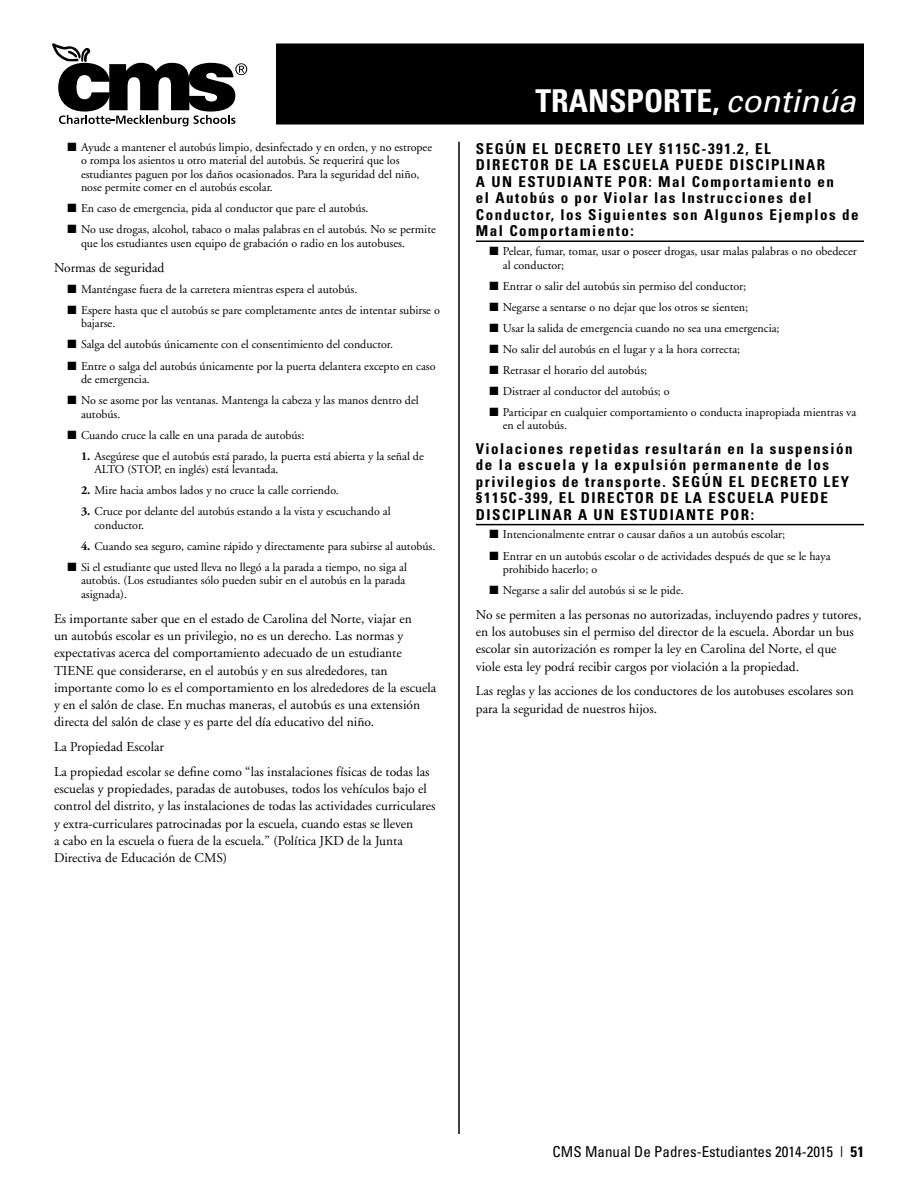
<style>
.page{position:relative;width:918px;height:1188px;background:#fff}
.page>*{position:absolute;margin:0;border:0;box-sizing:border-box;transform-origin:0 0}
.t1{font:700 condensed 31.5px "Univers";color:#fff}
.t2{font:700 condensed 15px/16.5px "Univers";letter-spacing:.1em;color:#000}
.t3{font:condensed 15px "Univers";color:#000}
.t4{font:13.5px/17.2px "Adobe Garamond";color:#000}
.t5{font:12px/13.5px "Adobe Garamond";color:#000}
.s1{font-weight:700}
.s2{font-weight:400;font-style:italic;font-stretch:normal}
</style>
<div class="page">
<div style="left:277px;top:44px;width:586px;height:80px;background:#000"></div>
<svg style="left:52px;top:44px;width:195px;height:82px"></svg>
<hr style="left:476px;top:240px;width:388px;height:2px;background:#000">
<hr style="left:476px;top:524px;width:388px;height:1px;background:#000">
<hr style="left:458px;top:142px;width:2px;height:992px;background:#000">
<p class="t5" style="left:81px;top:141px;width:353px;text-indent:-14px">■ Ayude a mantener el autobús limpio, desinfectado y en orden, y no estropee o rompa los asientos u otro material del autobús. Se requerirá que los estudiantes paguen por los daños ocasionados. Para la seguridad del niño, nose permite comer en el autobús escolar.</p>
<p class="t5" style="left:68px;top:202px;width:303px">■ En caso de emergencia, pida al conductor que pare el autobús.</p>
<p class="t5" style="left:81px;top:223px;width:356px;text-indent:-14px">■ No use drogas, alcohol, tabaco o malas palabras en el autobús. No se permite que los estudiantes usen equipo de grabación o radio en los autobuses.</p>
<p class="t4" style="left:54px;top:259px;width:112px">Normas de seguridad</p>
<p class="t5" style="left:68px;top:283px;width:291px">■ Manténgase fuera de la carretera mientras espera el autobús.</p>
<p class="t5" style="left:81px;top:304px;width:360px;text-indent:-14px">■ Espere hasta que el autobús se pare completamente antes de intentar subirse o bajarse.</p>
<p class="t5" style="left:68px;top:338px;width:327px">■ Salga del autobús únicamente con el consentimiento del conductor.</p>
<p class="t5" style="left:81px;top:359px;width:356px;text-indent:-14px">■ Entre o salga del autobús únicamente por la puerta delantera excepto en caso de emergencia.</p>
<p class="t5" style="left:81px;top:394px;width:339px;text-indent:-14px">■ No se asome por las ventanas. Mantenga la cabeza y las manos dentro del autobús.</p>
<p class="t5" style="left:68px;top:428px;width:239px">■ Cuando cruce la calle en una parada de autobús:</p>
<p class="t5" style="left:94px;top:449px;width:331px;text-indent:-14px"><span class="s1">1.</span> Asegúrese que el autobús está parado, la puerta está abierta y la señal de<br>ALTO (STOP, en inglés) está levantada.</p>
<p class="t5" style="left:81px;top:484px;width:259px"><span class="s1">2.</span> Mire hacia ambos lados y no cruce la calle corriendo.</p>
<p class="t5" style="left:94px;top:505px;width:298px;text-indent:-14px"><span class="s1">3.</span> Cruce por delante del autobús estando a la vista y escuchando al conductor.</p>
<p class="t5" style="left:81px;top:540px;width:356px"><span class="s1">4.</span> Cuando sea seguro, camine rápido y directamente para subirse al autobús.</p>
<p class="t5" style="left:81px;top:561px;width:328px;text-indent:-14px">■ Si el estudiante que usted lleva no llegó a la parada a tiempo, no siga al autobús. (Los estudiantes sólo pueden subir en el autobús en la parada asignada).</p>
<p class="t4" style="left:54px;top:610px;width:384px">Es importante saber que en el estado de Carolina del Norte, viajar en<br>un autobús escolar es un privilegio, no es un derecho. Las normas y expectativas acerca del comportamiento adecuado de un estudiante TIENE que considerarse, en el autobús y en sus alrededores, tan importante como lo es el comportamiento en los alrededores de la escuela y en el salón de clase. En muchas maneras, el autobús es una extensión directa del salón de clase y es parte del día educativo del niño.</p>
<p class="t4" style="left:54px;top:735px;width:377px;line-height:24.8px">La Propiedad Escolar<br>La propiedad escolar se define como “las instalaciones físicas de todas las</p>
<p class="t4" style="left:54px;top:781px;width:383px">escuelas y propiedades, paradas de autobuses, todos los vehículos bajo el control del distrito, y las instalaciones de todas las actividades curriculares y extra-curriculares patrocinadas por la escuela, cuando estas se lleven<br>a cabo en la escuela o fuera de la escuela.” (Política JKD de la Junta Directiva de Educación de CMS)</p>
<h1 class="t1" style="left:536px;top:82px;width:322px">TRANSPORTE, <span class="s2">continúa</span></h1>
<p class="t2" style="left:476px;top:140px;width:384px">SEGÚN EL DECRETO LEY §115C-391.2, EL<br>DIRECTOR DE LA ESCUELA PUEDE DISCIPLINAR<br>A UN ESTUDIANTE POR: Mal Comportamiento en<br>el Autobús o por Violar las Instrucciones del Conductor, los Siguientes son Algunos Ejemplos de Mal Comportamiento:</p>
<p class="t5" style="left:503px;top:245px;width:355px;text-indent:-14px">■ Pelear, fumar, tomar, usar o poseer drogas, usar malas palabras o no obedecer al conductor;</p>
<p class="t5" style="left:489px;top:279px;width:258px">■ Entrar o salir del autobús sin permiso del conductor;</p>
<p class="t5" style="left:489px;top:300px;width:260px">■ Negarse a sentarse o no dejar que los otros se sienten;</p>
<p class="t5" style="left:489px;top:322px;width:292px">■ Usar la salida de emergencia cuando no sea una emergencia;</p>
<p class="t5" style="left:489px;top:343px;width:252px">■ No salir del autobús en el lugar y a la hora correcta;</p>
<p class="t5" style="left:489px;top:364px;width:159px">■ Retrasar el horario del autobús;</p>
<p class="t5" style="left:489px;top:385px;width:182px">■ Distraer al conductor del autobús; o</p>
<p class="t5" style="left:503px;top:406px;width:355px;text-indent:-14px">■ Participar en cualquier comportamiento o conducta inapropiada mientras va en el autobús.</p>
<p class="t2" style="left:476px;top:440px;width:378px">Violaciones repetidas resultarán en la suspensión de la escuela y la expulsión permanente de los privilegios de transporte. SEGÚN EL DECRETO LEY §115C-399, EL DIRECTOR DE LA ESCUELA PUEDE<br>Disciplinar</p>
<p class="t2" style="left:578px;top:506px;width:178px">A UN ESTUDIANTE POR:</p>
<p class="t5" style="left:489px;top:528px;width:297px">■ Intencionalmente entrar o causar daños a un autobús escolar;</p>
<p class="t5" style="left:503px;top:549px;width:329px;text-indent:-14px">■ Entrar en un autobús escolar o de actividades después de que se le haya prohibido hacerlo; o</p>
<p class="t5" style="left:489px;top:584px;width:196px">■ Negarse a salir del autobús si se le pide.</p>
<p class="t4" style="left:476px;top:606px;width:387px">No se permiten a las personas no autorizadas, incluyendo padres y tutores, en los autobuses sin el permiso del director de la escuela. Abordar un bus escolar sin autorización es romper la ley en Carolina del Norte, el que viole esta ley podrá recibir cargos por violación a la propiedad.</p>
<p class="t4" style="left:476px;top:683px;width:380px">Las reglas y las acciones de los conductores de los autobuses escolares son para la seguridad de nuestros hijos.</p>
<p class="t3" style="left:553px;top:1142px;width:313px">CMS Manual De Padres-Estudiantes 2014-2015 | <span class="s1">51</span></p>
</div>
